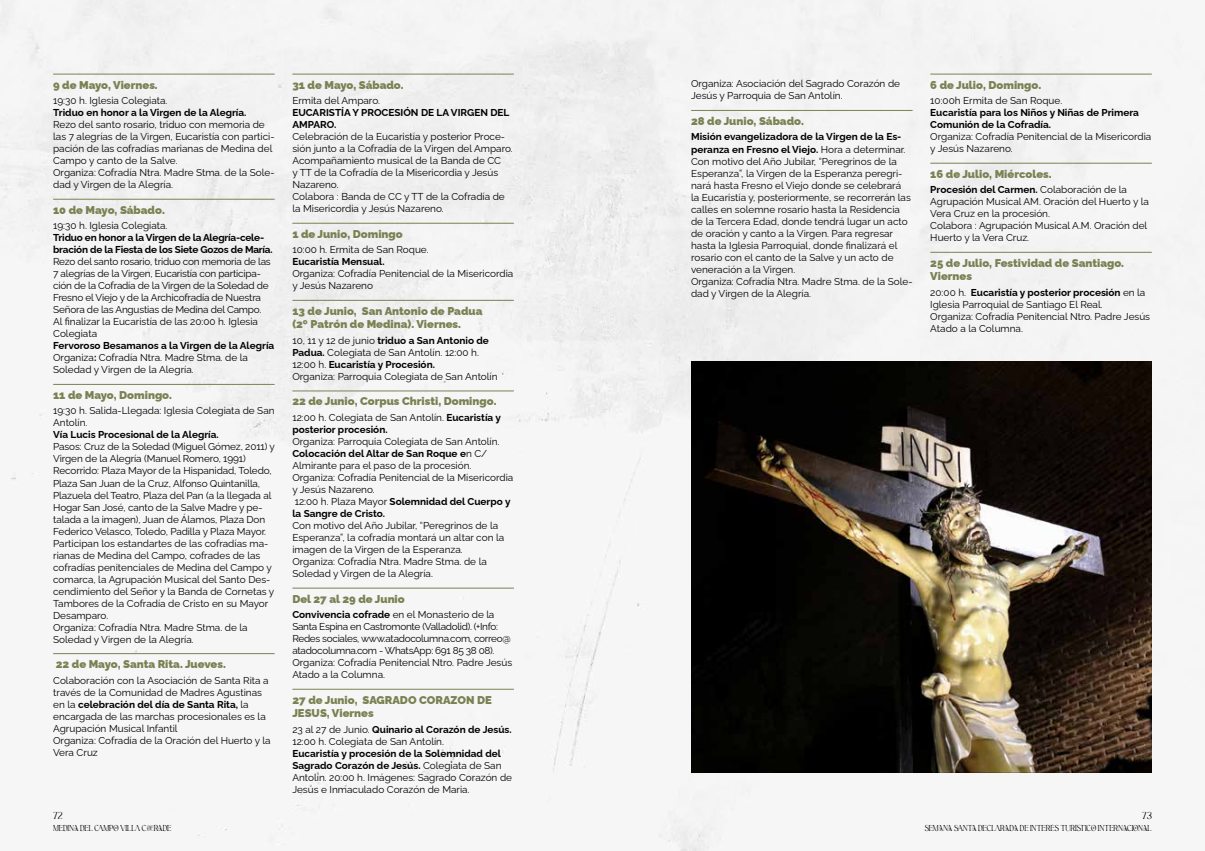
<style>
.page{position:relative;width:1205px;height:851px;background:#fff}
.page>*{position:absolute;margin:0;border:0;box-sizing:border-box;transform-origin:0 0}
.t1{font:900 11.25px/13.5px "Raleway";color:#798253}
.t2{font:10px/12px "Raleway";color:#000}
.t3{font:10px/12px "Raleway";letter-spacing:-.02em;color:#000}
.t4{font:700 10px/12px "Raleway";color:#000}
.t5{font:10px/12px "Raleway";letter-spacing:-.03em;color:#000}
.t6{font:700 10px/12px "Raleway";letter-spacing:-.02em;color:#000}
.t7{font:8.75px "Aesthetic";color:#000}
.t8{font:7.5px "Aesthetic";color:#000}
.s1{font-weight:700}
.s2{font-weight:400}
</style>
<div class="page">
<div style="left:0;top:0;width:1205px;height:850px;background:#f5f5f5"></div>
<hr style="left:53px;top:74px;width:222px;height:1px;background:#798253">
<hr style="left:53px;top:199px;width:222px;height:1px;background:#798253">
<hr style="left:53px;top:384px;width:222px;height:1px;background:#798253">
<hr style="left:53px;top:653px;width:222px;height:1px;background:#798253">
<hr style="left:292px;top:74px;width:222px;height:1px;background:#798253">
<hr style="left:292px;top:223px;width:222px;height:1px;background:#798253">
<hr style="left:292px;top:300px;width:222px;height:1px;background:#798253">
<hr style="left:292px;top:390px;width:222px;height:1px;background:#798253">
<hr style="left:292px;top:587px;width:222px;height:1px;background:#798253">
<hr style="left:292px;top:688px;width:222px;height:1px;background:#798253">
<hr style="left:691px;top:110px;width:221px;height:1px;background:#798253">
<hr style="left:930px;top:74px;width:222px;height:1px;background:#798253">
<hr style="left:930px;top:163px;width:222px;height:1px;background:#798253">
<hr style="left:930px;top:252px;width:222px;height:1px;background:#798253">
<img style="left:691px;top:361px;width:461px;height:411px">
<p class="t1" style="left:53px;top:77px;width:106px">9 de Mayo, Viernes.</p>
<p class="t2" style="left:53px;top:93px;width:116px">19:30 h. Iglesia Colegiata.</p>
<p class="t4" style="left:53px;top:105px;width:195px">Triduo en honor a la Virgen de la Alegría.</p>
<p class="t2" style="left:53px;top:117px;width:223px">Rezo del santo rosario, triduo con memoria de las 7 alegrías de la Virgen, Eucaristía con partici&shy;pación de las cofradías marianas de Medina del Campo y canto de la Salve.<br>Organiza: Cofradía Ntra. Madre Stma. de la Sole&shy;dad y Virgen de la Alegría.</p>
<p class="t1" style="left:53px;top:202px;width:113px">10 de Mayo, Sábado.</p>
<p class="t2" style="left:53px;top:218px;width:116px">19:30 h. Iglesia Colegiata.</p>
<p class="t6" style="left:53px;top:230px;width:221px">Triduo en honor a la Virgen de la Alegría-cele&shy;bración de la Fiesta de los Siete Gozos de María.</p>
<p class="t3" style="left:53px;top:254px;width:219px">Rezo del santo rosario, triduo con memoria de las 7 alegrías de la Virgen, Eucaristía con participa&shy;ción de la Cofradía de la Virgen de la Soledad de Fresno el Viejo y de la Archicofradía de Nuestra Señora de las Angustias de Medina del Campo.<br>Al finalizar la Eucaristía de las 20:00 h. Iglesia Colegiata</p>
<p class="t2" style="left:53px;top:338px;width:223px"><span class="s1">Fervoroso Besamanos a la Virgen de la Alegría<br></span>Organiza<span class="s1">:</span> Cofradía Ntra. Madre Stma. de la<br>Soledad y Virgen de la Alegría.</p>
<p class="t1" style="left:53px;top:387px;width:120px">11 de Mayo, Domingo.</p>
<p class="t2" style="left:53px;top:404px;width:223px">19:30 h. Salida-Llegada: Iglesia Colegiata de San<br>Antolín.</p>
<p class="t4" style="left:53px;top:428px;width:167px">Vía Lucis Procesional de la Alegría.</p>
<p class="t2" style="left:53px;top:440px;width:223px">Pasos: Cruz de la Soledad (Miguel Gómez, 2011) y Virgen de la Alegría (Manuel Romero, 1991)<br>Recorrido: Plaza Mayor de la Hispanidad, Toledo, Plaza San Juan de la Cruz, Alfonso Quintanilla, Plazuela del Teatro, Plaza del Pan (a la llegada al Hogar San José, canto de la Salve Madre y pe&shy;talada a la imagen), Juan de Álamos, Plaza Don Federico Velasco, Toledo, Padilla y Plaza Mayor.<br>Participan los estandartes de las cofradías ma&shy;rianas de Medina del Campo, cofrades de las cofradías penitenciales de Medina del Campo y comarca, la Agrupación Musical del Santo Des&shy;cendimiento del Señor y la Banda de Cornetas y Tambores de la Cofradía de Cristo en su Mayor Desamparo.<br>Organiza: Cofradía Ntra. Madre Stma. de la Soledad y Virgen de la Alegría.</p>
<p class="t1" style="left:56px;top:656px;width:172px">22 de Mayo, Santa Rita. Jueves.</p>
<p class="t2" style="left:53px;top:673px;width:219px">Colaboración con la Asociación de Santa Rita a través de la Comunidad de Madres Agustinas en la <span class="s1">celebración del día de Santa Rita,</span> la encargada de las marchas procesionales es la Agrupación Musical Infantil<br>Organiza: Cofradía de la Oración del Huerto y la Vera Cruz</p>
<p class="t1" style="left:292px;top:77px;width:113px">31 de Mayo, Sábado.</p>
<p class="t2" style="left:292px;top:93px;width:89px">Ermita del Amparo.</p>
<p class="t4" style="left:292px;top:105px;width:219px">EUCARISTÍA Y PROCESIÓN DE LA VIRGEN DEL<br>AMPARO.</p>
<p class="t2" style="left:292px;top:129px;width:222px">Celebración de la Eucaristía y posterior Proce&shy;sión junto a la Cofradía de la Virgen del Amparo.<br>Acompañamiento musical de la Banda de CC<br>y TT de la Cofradía de la Misericordia y Jesús Nazareno.<br>Colabora : Banda de CC y TT de la Cofradía de la Misericordia y Jesús Nazareno.</p>
<p class="t1" style="left:292px;top:226px;width:112px">1 de Junio, Domingo</p>
<p class="t2" style="left:292px;top:242px;width:138px">10:00 h. Ermita de San Roque.</p>
<p class="t4" style="left:292px;top:254px;width:94px">Eucaristía Mensual.</p>
<p class="t2" style="left:292px;top:266px;width:222px">Organiza: Cofradía Penitencial de la Misericordia y Jesús Nazareno</p>
<p class="t1" style="left:292px;top:303px;width:191px">13 de Junio, San Antonio de Padua (2º Patrón de Medina). Viernes.</p>
<p class="t2" style="left:292px;top:333px;width:207px">10, 11 y 12 de junio <span class="s1">triduo a San Antonio de Padua.</span> Colegiata de San Antolín. 12:00 h.<br>12:00 h. <span class="s1">Eucaristía y Procesión.<br></span>Organiza: Parroquia Colegiata de San Antolín</p>
<p class="t1" style="left:292px;top:393px;width:206px">22 de Junio, Corpus Christi, Domingo.</p>
<p class="t4" style="left:292px;top:410px;width:210px"><span class="s2">12:00 h. Colegiata de San Antolín.</span> Eucaristía y posterior procesión.</p>
<p class="t2" style="left:292px;top:434px;width:222px">Organiza: Parroquia Colegiata de San Antolín.<br><span class="s1">Colocación del Altar de San Roque e</span>n C/ Almirante para el paso de la procesión.<br>Organiza: Cofradía Penitencial de la Misericordia y Jesús Nazareno.<br>12:00 h. Plaza Mayor <span class="s1">Solemnidad del Cuerpo y la Sangre de Cristo.</span></p>
<p class="t2" style="left:292px;top:518px;width:213px">Con motivo del Año Jubilar, “Peregrinos de la Esperanza”, la cofradía montará un altar con la imagen de la Virgen de la Esperanza.<br>Organiza: Cofradía Ntra. Madre Stma. de la Soledad y Virgen de la Alegría.</p>
<p class="t1" style="left:292px;top:590px;width:114px">Del 27 al 29 de Junio</p>
<p class="t5" style="left:292px;top:607px;width:221px"><span class="s1">Convivencia cofrade</span> en el Monasterio de la Santa Espina en Castromonte (Valladolid). (+Info:<br>Redes sociales, www.atadocolumna.com, correo@ atadocolumna.com - WhatsApp: 691 85 38 08).<br>Organiza: Cofradía Penitencial Ntro. Padre Jesús Atado a la Columna.</p>
<p class="t1" style="left:292px;top:691px;width:201px">27 de Junio, SAGRADO CORAZON DE<br>JESUS, Viernes</p>
<p class="t2" style="left:292px;top:722px;width:221px">23 al 27 de Junio. <span class="s1">Quinario al Corazón de Jesús.<br></span>12:00 h. Colegiata de San Antolín.</p>
<p class="t2" style="left:292px;top:746px;width:221px"><span class="s1">Eucaristía y procesión de la Solemnidad del Sagrado Corazón de Jesús.</span> Colegiata de San Antolín. 20:00 h. Imágenes: Sagrado Corazón de Jesús e Inmaculado Corazón de Maria.</p>
<p class="t2" style="left:691px;top:77px;width:210px">Organiza: Asociación del Sagrado Corazón de<br>Jesús y Parroquia de San Antolín.</p>
<p class="t1" style="left:691px;top:113px;width:114px">28 de Junio, Sábado.</p>
<p class="t2" style="left:691px;top:130px;width:223px"><span class="s1">Misión evangelizadora de la Virgen de la Es&shy;peranza en Fresno el Viejo.</span> Hora a determinar.<br>Con motivo del Año Jubilar, “Peregrinos de la Esperanza”, la Virgen de la Esperanza peregri&shy;nará hasta Fresno el Viejo donde se celebrará<br>la Eucaristía y, posteriormente, se recorrerán las calles en solemne rosario hasta la Residencia de la Tercera Edad, donde tendrá lugar un acto de oración y canto a la Virgen. Para regresar hasta la Iglesia Parroquial, donde finalizará el rosario con el canto de la Salve y un acto de veneración a la Virgen.<br>Organiza: Cofradía Ntra. Madre Stma. de la Sole&shy;dad y Virgen de la Alegría.</p>
<p class="t1" style="left:930px;top:77px;width:112px">6 de Julio, Domingo.</p>
<p class="t2" style="left:930px;top:93px;width:133px">10:00h Ermita de San Roque.</p>
<p class="t4" style="left:930px;top:105px;width:210px">Eucaristía para los Niños y Niñas de Primera<br>Comunión de la Cofradía.</p>
<p class="t2" style="left:930px;top:129px;width:222px">Organiza: Cofradía Penitencial de la Misericordia y Jesús Nazareno.</p>
<p class="t1" style="left:930px;top:166px;width:123px">16 de Julio, Miércoles.</p>
<p class="t2" style="left:930px;top:182px;width:220px"><span class="s1">Procesión del Carmen.</span> Colaboración de la Agrupación Musical AM. Oración del Huerto y la Vera Cruz en la procesión.<br>Colabora : Agrupación Musical A.M. Oración del Huerto y la Vera Cruz.</p>
<p class="t1" style="left:930px;top:255px;width:195px">25 de Julio, Festividad de Santiago.<br>Viernes</p>
<p class="t2" style="left:930px;top:285px;width:221px">20:00 h. <span class="s1">Eucaristía y posterior procesión</span> en la Iglesia Parroquial de Santiago El Real.<br>Organiza: Cofradía Penitencial Ntro. Padre Jesús Atado a la Columna.</p>
<p class="t7" style="left:53px;top:810px;width:11px">72</p>
<p class="t7" style="left:1142px;top:810px;width:11px">73</p>
<p class="t8" style="left:53px;top:824px;width:120px">MEDINA DEL CAMPO VILLA COFRADE</p>
<p class="t8" style="left:924px;top:824px;width:229px">SEMANA SANTA DECLARADA DE INTERÉS TURÍSTICO INTERNACIONAL</p>
</div>
